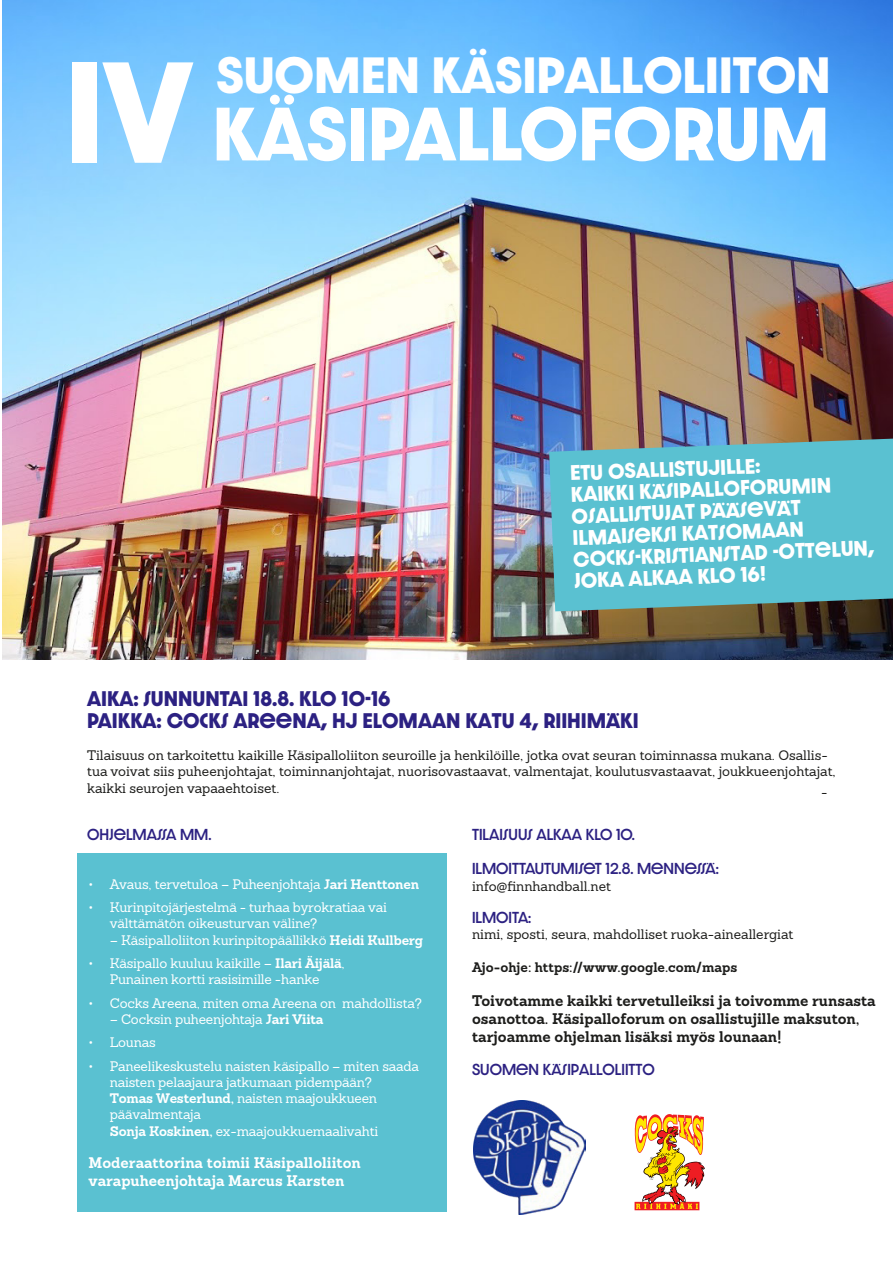
<style>
.page{position:relative;width:893px;height:1263px;background:#fff}
.page>*{position:absolute;margin:0;border:0;box-sizing:border-box;transform-origin:0 0}
.t1{font:700 121.95px "Dazzle Unicase";color:#fff}
.t2{font:700 64.05px "Dazzle Unicase";color:#fff}
.t3{font:700 43.35px "Dazzle Unicase";color:#fff}
.t4{font:700 18px/21.6px "Dazzle Unicase";color:#fff}
.t5{font:700 18px/21.6px "Dazzle Unicase";color:#2c2182}
.t6{font:700 15px/18px "Sanchez";color:#1d1d1b}
.t7{font:700 15px/18px "Sanchez";color:#fff}
.t8{font:13.5px/16.2px "Sanchez";letter-spacing:-.015em;color:#fff}
.t9{font:13.5px/16.2px "Sanchez";color:#1d1d1b}
.t10{font:500 13.5px "Dazzle Unicase";color:#2c2182}
.t11{font:700 13.5px "Sanchez";color:#1d1d1b}
.s1{font-weight:700}
</style>
<div class="page">
<img style="left:3px;top:0;width:890px;height:659px">
<div style="left:77px;top:854px;width:369px;height:358px;background:#5ac1d1"></div>
<img style="left:474px;top:1100px;width:111px;height:114px">
<div style="left:635px;top:1202px;width:64px;height:8px;background:#ee1d23"></div>
<svg style="left:635px;top:1114px;width:70px;height:95px"></svg>
<svg style="left:549px;top:439px;width:344px;height:172px;fill:#5ac1d1"></svg>
<h1 class="t1" style="left:64px;top:18px;width:129px">IV</h1>
<h3 class="t3" style="left:216px;top:42px;width:616px">SUOMEN KÄSIPALLOLIITON</h3>
<h2 class="t2" style="left:213px;top:84px;width:618px">KÄSIPALLOFORUM</h2>
<h3 class="t4" style="left:570px;top:462px;width:303px;rotate:-2deg">ETU OSALLISTUJILLE:<br>KAIKKI KÄSIPALLOFORUMIN<br>OSALLISTUJAT PÄÄSEVÄT<br>ILMAISEKSI KATSOMAAN<br>COCKS-KRISTIANSTAD -OTTELUN,<br>JOKA ALKAA KLO 16!</h3>
<h3 class="t5" style="left:87px;top:688px;width:553px">AIKA: SUNNUNTAI 18.8. KLO 10-16<br>PAIKKA: COCKS AREENA, HJ ELOMAAN KATU 4, RIIHIMÄKI</h3>
<p class="t9" style="left:87px;top:747px;width:742px">Tilaisuus on tarkoitettu kaikille Käsipalloliiton seuroille ja henkilöille, jotka ovat seuran toiminnassa mukana. Osallis-</p>
<p class="t9" style="left:821px;top:784px;width:8px">-</p>
<p class="t9" style="left:87px;top:763px;width:750px">tua voivat siis puheenjohtajat, toiminnanjohtajat, nuorisovastaavat, valmentajat, koulutusvastaavat, joukkueenjohtajat, kaikki seurojen vapaaehtoiset.</p>
<p class="t10" style="left:87px;top:824px;width:126px">OHJELMASSA MM.</p>
<p class="t10" style="left:472px;top:824px;width:164px">TILAISUUS ALKAA KLO 10.</p>
<p class="t8" style="left:88px;top:876px;width:332px">• Avaus, tervetuloa – Puheenjohtaja <span class="s1">Jari Henttonen</span></p>
<p class="t8" style="left:110px;top:899px;width:279px;text-indent:-21px">• Kurinpitojärjestelmä - turhaa byrokratiaa vai välttämätön oikeusturvan väline?</p>
<p class="t8" style="left:110px;top:932px;width:315px">– Käsipalloliiton kurinpitopäällikkö <span class="s1">Heidi Kullberg</span></p>
<p class="t8" style="left:88px;top:955px;width:258px;text-align:center">• Käsipallo kuuluu kaikille – <span class="s1">Ilari Äijälä</span>,<br>Punainen kortti rasisimille -hanke</p>
<p class="t8" style="left:88px;top:995px;width:335px">• Cocks Areena, miten oma Areena on mahdollista?</p>
<p class="t8" style="left:110px;top:1011px;width:215px">– Cocksin puheenjohtaja <span class="s1">Jari Viita</span></p>
<p class="t8" style="left:88px;top:1034px;width:69px">• Lounas</p>
<p class="t8" style="left:110px;top:1058px;width:311px;text-indent:-21px">• Paneelikeskustelu naisten käsipallo – miten saada naisten pelaajaura jatkumaan pidempään?<br><span class="s1">Tomas Westerlund,</span> naisten maajoukkueen päävalmentaja<br><span class="s1">Sonja Koskinen,</span> ex-maajoukkuemaalivahti</p>
<p class="t7" style="left:88px;top:1153px;width:274px">Moderaattorina toimii Käsipalloliiton varapuheenjohtaja Marcus Karsten</p>
<p class="t10" style="left:472px;top:859px;width:248px">ILMOITTAUTUMISET 12.8. MENNESSÄ:</p>
<p class="t9" style="left:472px;top:878px;width:140px">info@finnhandball.net</p>
<p class="t10" style="left:472px;top:907px;width:61px">ILMOITA:</p>
<p class="t9" style="left:472px;top:926px;width:323px">nimi, sposti, seura, mahdolliset ruoka-aineallergiat</p>
<p class="t11" style="left:472px;top:957px;width:267px">Ajo-ohje: https://www.google.com/maps</p>
<p class="t6" style="left:472px;top:991px;width:405px">Toivotamme kaikki tervetulleiksi ja toivomme runsasta osanottoa. Käsipalloforum on osallistujille maksuton, tarjoamme ohjelman lisäksi myös lounaan!</p>
<p class="t10" style="left:472px;top:1059px;width:184px">SUOMEN KÄSIPALLOLIITTO</p>
</div>
